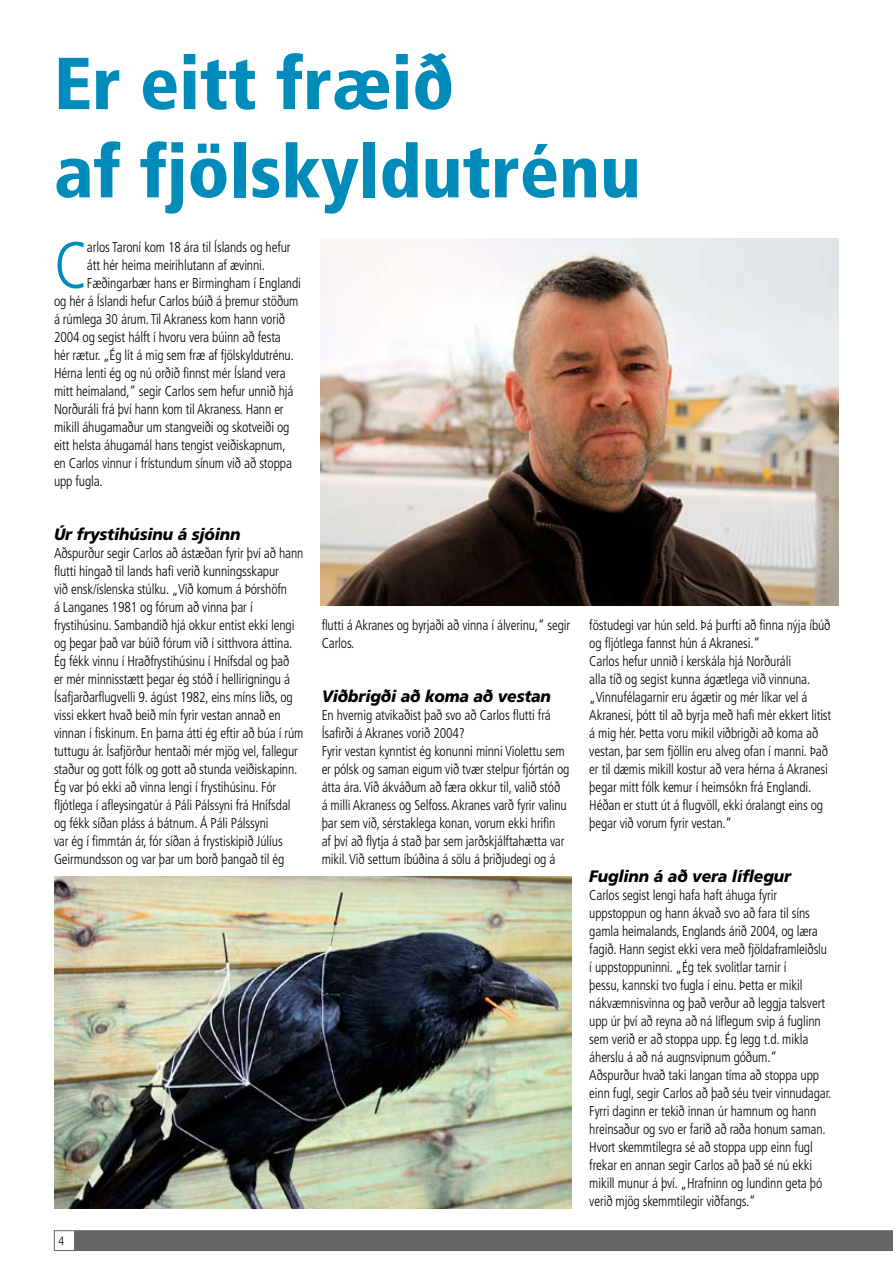
<style>
.page{position:relative;width:893px;height:1263px;background:#fff}
.page>*{position:absolute;margin:0;border:0;box-sizing:border-box;transform-origin:0 0}
.t1{font:900 condensed 73.5px/88.2px "Frutiger";color:#008cbb}
.t2{font:300 condensed 65.85px "Frutiger";color:#008cbb;scale:.95 1}
.t3{font:italic 900 16.5px "Frutiger";letter-spacing:-.01em;color:#000;scale:.95 1}
.t4{font:300 condensed 14.25px/18px "Frutiger";letter-spacing:-.01em;color:#000;scale:.95 1}
.t5{font:300 condensed 12px "Frutiger";color:#000}
</style>
<div class="page">
<svg style="left:54px;top:1230px;width:839px;height:21px"></svg>
<div style="left:74px;top:1231px;width:819px;height:19px;background:#676767"></div>
<img style="left:320px;top:239px;width:519px;height:366px">
<img style="left:54px;top:876px;width:518px;height:333px">
<h1 class="t1" style="left:54px;top:39px;width:588px">Er eitt fræið<br>af fjölskyldutrénu</h1>
<h2 class="t2" style="left:54px;top:228px;width:37px">C</h2>
<p class="t4" style="left:87px;top:238px;width:216px">arlos Taroní kom 18 ára til Íslands og hefur</p>
<p class="t4" style="left:87px;top:256px;width:189px">átt hér heima meirihlutann af ævinni.</p>
<p class="t4" style="left:87px;top:274px;width:227px">Fæðingarbær hans er Birmingham í Englandi</p>
<p class="t4" style="left:54px;top:292px;width:259px">og hér á Íslandi hefur Carlos búið á þremur stöðum</p>
<p class="t4" style="left:54px;top:310px;width:245px">á rúmlega 30 árum. Til Akraness kom hann vorið</p>
<p class="t4" style="left:54px;top:328px;width:240px">2004 og segist hálft í hvoru vera búinn að festa</p>
<p class="t4" style="left:54px;top:346px;width:254px">hér rætur. „Ég lít á mig sem fræ af fjölskyldutrénu.</p>
<p class="t4" style="left:54px;top:364px;width:245px">Hérna lenti ég og nú orðið finnst mér Ísland vera</p>
<p class="t4" style="left:54px;top:382px;width:254px">mitt heimaland,“ segir Carlos sem hefur unnið hjá</p>
<p class="t4" style="left:54px;top:400px;width:243px">Norðuráli frá því hann kom til Akraness. Hann er</p>
<p class="t4" style="left:54px;top:418px;width:249px">mikill áhugamaður um stangveiði og skotveiði og</p>
<p class="t4" style="left:54px;top:436px;width:245px">eitt helsta áhugamál hans tengist veiðiskapnum,</p>
<p class="t4" style="left:54px;top:454px;width:252px">en Carlos vinnur í frístundum sínum við að stoppa</p>
<p class="t4" style="left:54px;top:472px;width:53px">upp fugla.</p>
<p class="t3" style="left:54px;top:524px;width:198px">Úr frystihúsinu á sjóinn</p>
<p class="t4" style="left:54px;top:544px;width:264px">Aðspurður segir Carlos að ástæðan fyrir því að hann flutti hingað til lands hafi verið kunningsskapur<br>við ensk/íslenska stúlku. „Við komum á Þórshöfn<br>á Langanes 1981 og fórum að vinna þar í frystihúsinu. Sambandið hjá okkur entist ekki lengi og þegar það var búið fórum við í sitthvora áttina.<br>Ég fékk vinnu í Hraðfrystihúsinu í Hnífsdal og það<br>er mér minnisstætt þegar ég stóð í hellirigningu á Ísafjarðarflugvelli 9. ágúst 1982, eins míns liðs, og vissi ekkert hvað beið mín fyrir vestan annað en vinnan í fiskinum. En þarna átti ég eftir að búa í rúm tuttugu ár. Ísafjörður hentaði mér mjög vel, fallegur staður og gott fólk og gott að stunda veiðiskapinn.<br>Ég var þó ekki að vinna lengi í frystihúsinu. Fór fljótlega í afleysingatúr á Páli Pálssyni frá Hnífsdal og fékk síðan pláss á bátnum. Á Páli Pálssyni<br>var ég í fimmtán ár, fór síðan á frystiskipið Júlíus Geirmundsson og var þar um borð þangað til ég</p>
<p class="t4" style="left:322px;top:616px;width:263px">flutti á Akranes og byrjaði að vinna í álverinu,“ segir<br>Carlos.</p>
<p class="t4" style="left:589px;top:616px;width:256px">föstudegi var hún seld. Þá þurfti að finna nýja íbúð og fljótlega fannst hún á Akranesi.“<br>Carlos hefur unnið í kerskála hjá Norðuráli<br>alla tíð og segist kunna ágætlega við vinnuna. „Vinnufélagarnir eru ágætir og mér líkar vel á Akranesi, þótt til að byrja með hafi mér ekkert litist á mig hér. Þetta voru mikil viðbrigði að koma að vestan, þar sem fjöllin eru alveg ofan í manni. Það er til dæmis mikill kostur að vera hérna á Akranesi þegar mitt fólk kemur í heimsókn frá Englandi.<br>Héðan er stutt út á flugvöll, ekki óralangt eins og þegar við vorum fyrir vestan.“</p>
<p class="t3" style="left:589px;top:866px;width:214px">Fuglinn á að vera líflegur</p>
<p class="t4" style="left:589px;top:886px;width:256px">Carlos segist lengi hafa haft áhuga fyrir uppstoppun og hann ákvað svo að fara til síns gamla heimalands, Englands árið 2004, og læra fagið. Hann segist ekki vera með fjöldaframleiðslu í uppstoppuninni. „Ég tek svolitlar tarnir í<br>þessu, kannski tvo fugla í einu. Þetta er mikil nákvæmnisvinna og það verður að leggja talsvert upp úr því að reyna að ná líflegum svip á fuglinn sem verið er að stoppa upp. Ég legg t.d. mikla áherslu á að ná augnsvipnum góðum.“<br>Aðspurður hvað taki langan tíma að stoppa upp einn fugl, segir Carlos að það séu tveir vinnudagar.<br>Fyrri daginn er tekið innan úr hamnum og hann hreinsaður og svo er farið að raða honum saman.<br>Hvort skemmtilegra sé að stoppa upp einn fugl frekar en annan segir Carlos að það sé nú ekki mikill munur á því. „Hrafninn og lundinn geta þó verið mjög skemmtilegir viðfangs.“</p>
<p class="t3" style="left:322px;top:686px;width:243px">Viðbrigði að koma að vestan</p>
<p class="t4" style="left:322px;top:706px;width:262px">En hvernig atvikaðist það svo að Carlos flutti frá Ísafirði á Akranes vorið 2004?<br>Fyrir vestan kynntist ég konunni minni Violettu sem er pólsk og saman eigum við tvær stelpur fjórtán og átta ára. Við ákváðum að færa okkur til, valið stóð á milli Akraness og Selfoss. Akranes varð fyrir valinu þar sem við, sérstaklega konan, vorum ekki hrifin<br>af því að flytja á stað þar sem jarðskjálftahætta var mikil. Við settum íbúðina á sölu á þriðjudegi og á</p>
<p class="t5" style="left:58px;top:1234px;width:7px">4</p>
</div>
